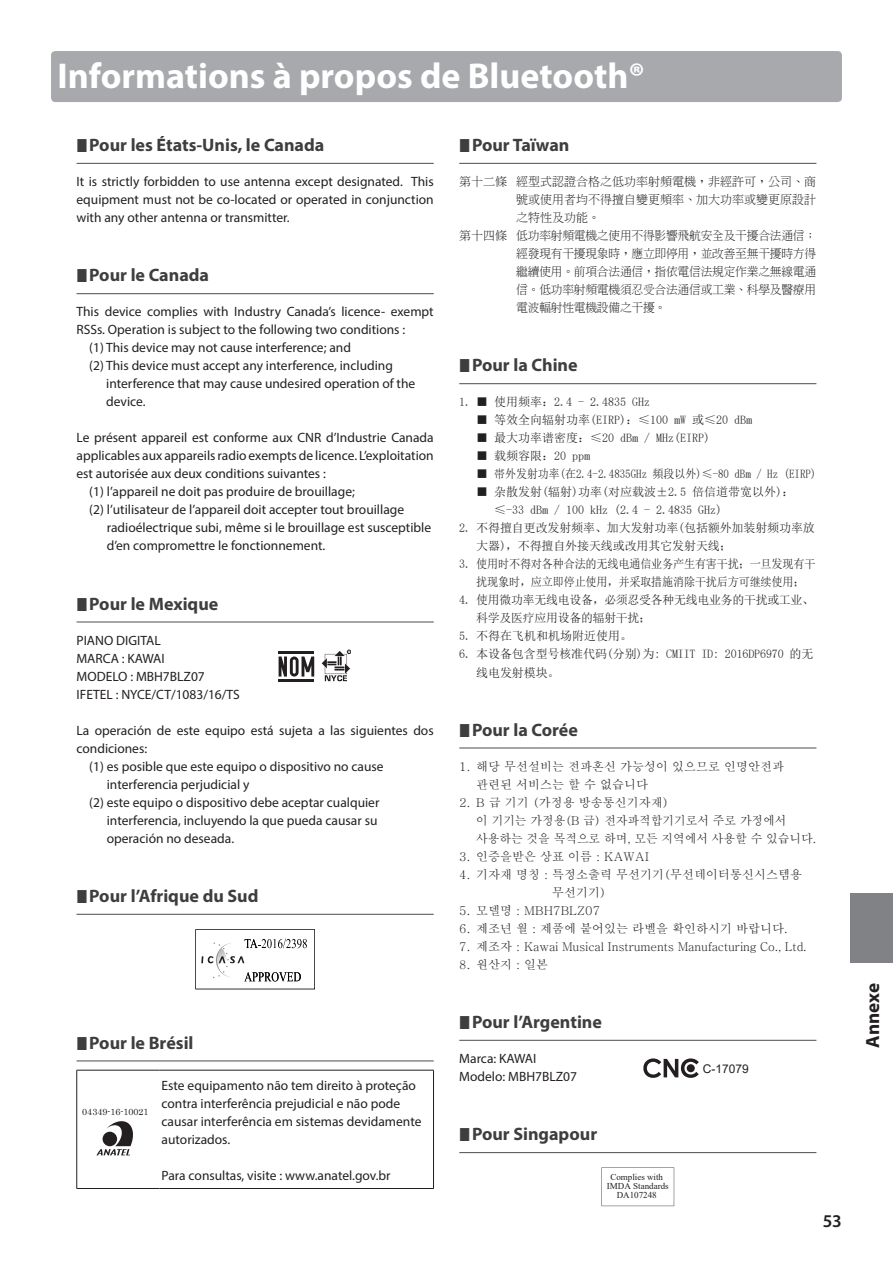
<style>
.page{position:relative;width:893px;height:1263px;background:#fff}
.page>*{position:absolute;margin:0;border:0;box-sizing:border-box;transform-origin:0 0}
.t1{font:700 36px "Myriad Pro";color:#fff}
.t2{font:700 19.2px "Myriad Pro";letter-spacing:-.005em;color:#231f20}
.t3{font:700 18px "Myriad Pro";color:#3e3e3f}
.t4{font:600 18px "Myriad Pro";color:#231f20}
.t5{font:13.5px/18px "Myriad Pro";color:#231f20}
.t6{font:12px/18px "Sim Sun";letter-spacing:-.01em;color:#231f20}
.t7{font:500 12px/18px "Adobe Myungjo Std";color:#231f20}
.t8{font:300 12px "Adobe Ming Std";letter-spacing:-.02em;color:#231f20}
.t9{font:300 12px "Adobe Ming Std";color:#231f20}
.t10{font:500 12px "Adobe Myungjo Std";letter-spacing:-.02em;color:#231f20}
.t11{font:12px "Arial";color:#231f20}
.t12{font:9px/9px "Times New Roman";color:#231f20;text-align:center}
.t13{font:9px "Century";letter-spacing:.005em;color:#231f20}
</style>
<div class="page">
<div style="left:850px;top:893px;width:43px;height:69px;background:#808285"></div>
<div style="left:51px;top:51px;width:791px;height:51px;background:#a8a9ad;border-radius:4px"></div>
<hr style="left:77px;top:163px;width:357px;height:1px;background:#57585a">
<hr style="left:77px;top:293px;width:357px;height:1px;background:#57585a">
<hr style="left:77px;top:621px;width:357px;height:1px;background:#57585a">
<hr style="left:77px;top:914px;width:357px;height:1px;background:#57585a">
<hr style="left:77px;top:1060px;width:357px;height:1px;background:#57585a">
<svg style="left:195px;top:929px;width:120px;height:60px"></svg>
<hr style="left:77px;top:1070px;width:82px;height:1px;background:#231f20">
<hr style="left:76px;top:1070px;width:1px;height:118px;background:#231f20">
<hr style="left:159px;top:1070px;width:275px;height:1px;background:#231f20">
<hr style="left:433px;top:1070px;width:1px;height:118px;background:#231f20">
<hr style="left:77px;top:1188px;width:82px;height:1px;background:#231f20">
<hr style="left:159px;top:1188px;width:275px;height:1px;background:#231f20">
<svg style="left:96px;top:1121px;width:37px;height:34px"></svg>
<hr style="left:279px;top:679px;width:35px;height:3px;background:#231f20">
<hr style="left:279px;top:651px;width:35px;height:3px;background:#231f20">
<svg style="left:279px;top:656px;width:35px;height:20px"></svg>
<svg style="left:322px;top:650px;width:29px;height:31px"></svg>
<hr style="left:459px;top:163px;width:357px;height:1px;background:#57585a">
<hr style="left:459px;top:383px;width:357px;height:1px;background:#57585a">
<hr style="left:459px;top:747px;width:357px;height:1px;background:#57585a">
<hr style="left:459px;top:1040px;width:357px;height:1px;background:#57585a">
<hr style="left:459px;top:1152px;width:357px;height:1px;background:#57585a">
<svg style="left:601px;top:1167px;width:73px;height:39px"></svg>
<svg style="left:643px;top:1058px;width:56px;height:20px"></svg>
<div style="left:687px;top:1064px;width:8px;height:8px;background:#231f20;border-radius:50%"></div>
<h1 class="t1" style="left:57px;top:53px;width:589px">Informations à propos de Bluetooth®</h1>
<h3 class="t3" style="left:89px;top:133px;width:237px">Pour les États-Unis, le Canada</h3>
<p class="t5" style="left:77px;top:172px;width:359px;text-align:justify">It is strictly forbidden to use antenna except designated. This equipment must not be co-located or operated in conjunction with any other antenna or transmitter.</p>
<h3 class="t3" style="left:89px;top:264px;width:121px">Pour le Canada</h3>
<p class="t5" style="left:77px;top:303px;width:359px">This device complies with Industry Canada’s licence- exempt</p>
<p class="t5" style="left:77px;top:321px;width:330px">RSSs. Operation is subject to the following two conditions :</p>
<p class="t5" style="left:89px;top:339px;width:263px">(1) This device may not cause interference; and</p>
<p class="t5" style="left:89px;top:357px;width:305px">(2) This device must accept any interference, including</p>
<p class="t5" style="left:106px;top:375px;width:311px">interference that may cause undesired operation of the</p>
<p class="t5" style="left:106px;top:393px;width:40px">device.</p>
<p class="t5" style="left:77px;top:429px;width:359px">Le présent appareil est conforme aux CNR d’Industrie Canada</p>
<p class="t5" style="left:77px;top:447px;width:359px">applicables aux appareils radio exempts de licence. L’exploitation</p>
<p class="t5" style="left:77px;top:465px;width:251px">est autorisée aux deux conditions suivantes :</p>
<p class="t5" style="left:89px;top:483px;width:267px">(1) l’appareil ne doit pas produire de brouillage;</p>
<p class="t5" style="left:89px;top:501px;width:316px">(2) l’utilisateur de l’appareil doit accepter tout brouillage</p>
<p class="t5" style="left:107px;top:519px;width:326px">radioélectrique subi, même si le brouillage est susceptible</p>
<p class="t5" style="left:107px;top:537px;width:219px">d’en compromettre le fonctionnement.</p>
<h3 class="t3" style="left:89px;top:592px;width:131px">Pour le Mexique</h3>
<p class="t5" style="left:77px;top:631px;width:165px">PIANO DIGITAL<br>MARCA : KAWAI<br>MODELO : MBH7BLZ07<br>IFETEL : NYCE/CT/1083/16/TS</p>
<p class="t5" style="left:77px;top:721px;width:359px">La operación de este equipo está sujeta a las siguientes dos</p>
<p class="t5" style="left:77px;top:739px;width:72px">condiciones:</p>
<p class="t5" style="left:89px;top:757px;width:296px">(1) es posible que este equipo o dispositivo no cause</p>
<p class="t5" style="left:107px;top:775px;width:144px">interferencia perjudicial y</p>
<p class="t5" style="left:89px;top:793px;width:292px">(2) este equipo o dispositivo debe aceptar cualquier</p>
<p class="t5" style="left:107px;top:811px;width:272px">interferencia, incluyendo la que pueda causar su</p>
<p class="t5" style="left:107px;top:829px;width:128px">operación no deseada.</p>
<h3 class="t3" style="left:89px;top:884px;width:171px">Pour l’Afrique du Sud</h3>
<h3 class="t3" style="left:89px;top:1031px;width:106px">Pour le Brésil</h3>
<p class="t13" style="left:82px;top:1104px;width:68px">04349-16-10021</p>
<p class="t5" style="left:162px;top:1076px;width:261px">Este equipamento não tem direito à proteção contra interferência prejudicial e não pode causar interferência em sistemas devidamente autorizados.</p>
<p class="t5" style="left:162px;top:1166px;width:231px">Para consultas, visite : www.anatel.gov.br</p>
<h3 class="t3" style="left:472px;top:133px;width:99px">Pour Taïwan</h3>
<p class="t9" style="left:459px;top:175px;width:359px">第十二條 經型式認證合格之低功率射頻電機，非經許可，公司、商</p>
<p class="t9" style="left:516px;top:193px;width:301px">號或使用者均不得擅自變更頻率、加大功率或變更原設計</p>
<p class="t8" style="left:516px;top:211px;width:85px">之特性及功能。</p>
<p class="t8" style="left:459px;top:229px;width:358px">第十四條 低功率射頻電機之使用不得影響飛航安全及干擾合法通信；</p>
<p class="t8" style="left:516px;top:247px;width:301px">經發現有干擾現象時，應立即停用，並改善至無干擾時方得</p>
<p class="t8" style="left:516px;top:265px;width:301px">繼續使用。前項合法通信，指依電信法規定作業之無線電通</p>
<p class="t8" style="left:516px;top:283px;width:301px">信。低功率射頻電機須忍受合法通信或工業、科學及醫療用</p>
<p class="t8" style="left:516px;top:301px;width:152px">電波輻射性電機設備之干擾。</p>
<h3 class="t3" style="left:472px;top:354px;width:107px">Pour la Chine</h3>
<p class="t6" style="left:459px;top:393px;width:193px">1. ■ 使用频率：2.4 - 2.4835 GHz</p>
<p class="t6" style="left:476px;top:411px;width:277px">■ 等效全向辐射功率(EIRP)：≤100 mW 或≤20 dBm</p>
<p class="t6" style="left:476px;top:429px;width:235px">■ 最大功率谱密度：≤20 dBm / MHz(EIRP)</p>
<p class="t6" style="left:476px;top:447px;width:115px">■ 载频容限：20 ppm</p>
<p class="t6" style="left:476px;top:465px;width:342px">■ 帯外发射功率(在2.4-2.4835GHz 頻段以外)≤-80 dBm / Hz (EIRP)</p>
<p class="t6" style="left:494px;top:483px;width:301px;text-indent:-18px">■ 杂散发射(辐射)功率(对应载波±2.5 倍信道带宽以外)：≤-33 dBm / 100 kHz (2.4 - 2.4835 GHz)</p>
<p class="t6" style="left:476px;top:519px;width:340px;text-indent:-17px">2. 不得擅自更改发射频率、加大发射功率(包括额外加装射频功率放大器)，不得擅自外接天线或改用其它发射天线；</p>
<p class="t6" style="left:459px;top:555px;width:358px;text-align:center">3. 使用时不得对各种合法的无线电通信业务产生有害干扰；一旦发现有干扰现象时，应立即停止使用，并采取措施消除干扰后方可继续使用；</p>
<p class="t6" style="left:476px;top:591px;width:339px;text-indent:-17px">4. 使用微功率无线电设备，必须忍受各种无线电业务的干扰或工业、科学及医疗应用设备的辐射干扰；</p>
<p class="t6" style="left:459px;top:627px;width:175px">5. 不得在飞机和机场附近使用。</p>
<p class="t6" style="left:476px;top:645px;width:339px;text-indent:-17px">6. 本设备包含型号核准代码(分别)为: CMIIT ID: 2016DP6970 的无线电发射模块。</p>
<h3 class="t3" style="left:472px;top:718px;width:107px">Pour la Corée</h3>
<p class="t7" style="left:476px;top:757px;width:309px;text-indent:-17px">1. 해당 무선설비는 전파혼신 가능성이 있으므로 인명안전과 관련된 서비스는 할 수 없습니다</p>
<p class="t7" style="left:476px;top:793px;width:341px;text-indent:-17px">2. B 급 기기 (가정용 방송통신기자재)<br>이 기기는 가정용(B 급) 전자파적합기기로서 주로 가정에서 사용하는 것을 목적으로 하며, 모든 지역에서 사용할 수 있습니다.</p>
<p class="t7" style="left:459px;top:847px;width:191px">3. 인증을받은 상표 이름 : KAWAI</p>
<p class="t7" style="left:552px;top:865px;width:251px;text-indent:-93px">4. 기자재 명칭 : 특정소출력 무선기기(무선데이터통신시스템용 무선기기)</p>
<p class="t7" style="left:459px;top:901px;width:142px">5. 모델명 : MBH7BLZ07</p>
<p class="t7" style="left:459px;top:919px;width:330px">6. 제조년 월 : 제품에 붙어있는 라벨을 확인하시기 바랍니다.</p>
<p class="t10" style="left:459px;top:940px;width:349px">7. 제조자 : Kawai Musical Instruments Manufacturing Co., Ltd.</p>
<p class="t7" style="left:459px;top:955px;width:90px">8. 원산지 : 일본</p>
<h3 class="t3" style="left:472px;top:1010px;width:131px">Pour l’Argentine</h3>
<p class="t5" style="left:459px;top:1049px;width:119px">Marca: KAWAI<br>Modelo: MBH7BLZ07</p>
<h3 class="t3" style="left:472px;top:1122px;width:127px">Pour Singapour</h3>
<p class="t12" style="left:607px;top:1173px;width:63px">Complies with<br>IMDA Standards<br>DA107248</p>
<p class="t11" style="left:703px;top:1061px;width:47px">C-17079</p>
<h3 class="t4" style="left:823px;top:1209px;width:21px">53</h3>
<h2 class="t2" style="left:860px;top:1048px;width:66px;rotate:-90deg">Annexe</h2>
</div>
